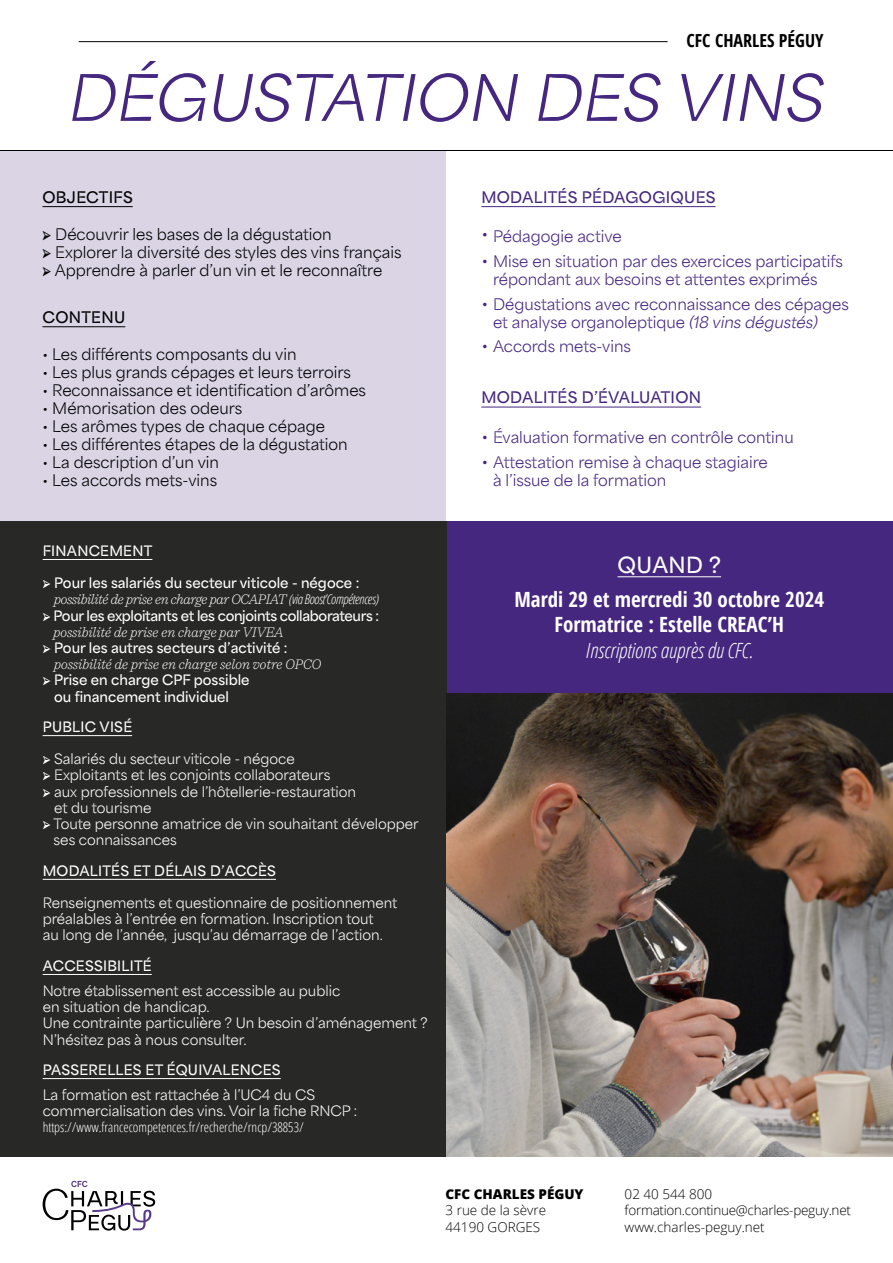
<style>
.page{position:relative;width:893px;height:1263px;background:#fff}
.page>*{position:absolute;margin:0;border:0;box-sizing:border-box;transform-origin:0 0}
.t1{font:italic 60px "Area Inktrap";color:#45277f}
.t2{font:700 21px/25.2px "Open Sans Condensed";color:#fff;text-align:center}
.t3{font:italic 300 21px "Open Sans Condensed";color:#fff}
.t4{font:700 21px "Area Inktrap";letter-spacing:.02em;color:#fff}
.t5{font:700 18px "Open Sans Condensed";color:#000}
.t6{font:15px/18px "Area Inktrap";color:#000}
.t7{font:15px/18px "Area Inktrap";color:#45277f}
.t8{font:700 15px "Area Inktrap";letter-spacing:.02em;color:#45277f}
.t9{font:700 15px "Area Inktrap";letter-spacing:.02em;color:#000}
.t10{font:13.5px/16.2px "Area Inktrap";color:#fff}
.t11{font:700 13.5px/16.2px "Area Inktrap";color:#fff}
.t12{font:700 13.5px "Area Inktrap";letter-spacing:.02em;color:#fff}
.t13{font:italic 300 13.5px "Cardone";color:#fff}
.t14{font:300 13.5px/16.2px "Open Sans";letter-spacing:-.02em;color:#000}
.t15{font:italic 300 13.5px "Cardone";letter-spacing:-.025em;color:#fff}
.t16{font:300 13.5px "Open Sans Condensed";color:#fff}
.t17{font:700 13.5px "Area Inktrap";letter-spacing:-.025em;color:#fff}
.t18{font:300 13.5px/16.2px "Open Sans";color:#000}
.t19{font:800 13.5px "Open Sans";color:#000}
.s1{font-size:18px}
.s2{font-style:italic}
.s3{font-weight:400}
.s4{font-family:"Open Sans Condensed"}
</style>
<div class="page">
<hr style="left:79px;top:41px;width:589px;height:1px;background:#000">
<hr style="left:0;top:150px;width:893px;height:1px;background:#000">
<div style="left:446px;top:521px;width:447px;height:176px;background:#45277f"></div>
<div style="left:0;top:151px;width:446px;height:419px;background:#dad4e5"></div>
<div style="left:0;top:521px;width:446px;height:636px;background:#282827"></div>
<img style="left:446px;top:694px;width:447px;height:463px">
<hr style="left:43px;top:206px;width:90px;height:1px;background:#000">
<hr style="left:43px;top:326px;width:82px;height:1px;background:#000">
<hr style="left:481px;top:206px;width:235px;height:1px;background:#45277f">
<hr style="left:481px;top:407px;width:220px;height:1px;background:#45277f">
<hr style="left:43px;top:735px;width:89px;height:1px;background:#fff">
<hr style="left:43px;top:879px;width:233px;height:1px;background:#fff">
<hr style="left:43px;top:559px;width:109px;height:1px;background:#fff">
<hr style="left:43px;top:974px;width:109px;height:1px;background:#fff">
<hr style="left:43px;top:1078px;width:238px;height:1px;background:#fff">
<hr style="left:617px;top:576px;width:104px;height:1px;background:#fff">
<svg style="left:43px;top:1181px;width:112px;height:49px"></svg>
<h3 class="t5" style="left:686px;top:28px;width:139px">CFC CHARLES PÉGUY</h3>
<h1 class="t1" style="left:69px;top:45px;width:757px">DÉGUSTATION DES VINS</h1>
<p class="t9" style="left:43px;top:184px;width:92px">OBJECTIFS</p>
<p class="t6" style="left:43px;top:223px;width:360px">⮚ Découvrir les bases de la dégustation<br>⮚ Explorer la diversité des styles des vins français ⮚ Apprendre à parler d’un vin et le reconnaître</p>
<p class="t9" style="left:43px;top:304px;width:84px">CONTENU</p>
<p class="t6" style="left:43px;top:343px;width:256px">• Les différents composants du vin</p>
<p class="t6" style="left:43px;top:361px;width:310px">• Les plus grands cépages et leurs terroirs</p>
<p class="t6" style="left:43px;top:379px;width:325px">• Reconnaissance et identification d’arômes</p>
<p class="t6" style="left:43px;top:397px;width:201px">• Mémorisation des odeurs</p>
<p class="t6" style="left:43px;top:415px;width:284px">• Les arômes types de chaque cépage</p>
<p class="t6" style="left:43px;top:433px;width:307px">• Les différentes étapes de la dégustation</p>
<p class="t6" style="left:43px;top:451px;width:178px">• La description d’un vin</p>
<p class="t6" style="left:43px;top:469px;width:176px">• Les accords mets-vins</p>
<p class="t8" style="left:481px;top:184px;width:236px">MODALITÉS PÉDAGOGIQUES</p>
<p class="t7" style="left:481px;top:226px;width:142px"><span class="s1">•</span> Pédagogie active</p>
<p class="t7" style="left:493px;top:250px;width:351px;text-indent:-12px"><span class="s1">•</span> Mise en situation par des exercices participatifs répondant aux besoins et attentes exprimés</p>
<p class="t7" style="left:493px;top:293px;width:357px;text-indent:-12px"><span class="s1">•</span> Dégustations avec reconnaissance des cépages et analyse organoleptique <span class="s2">(18 vins dégustés)</span></p>
<p class="t7" style="left:481px;top:336px;width:151px"><span class="s1">•</span> Accords mets-vins</p>
<p class="t8" style="left:481px;top:384px;width:221px">MODALITÉS D’ÉVALUATION</p>
<p class="t7" style="left:481px;top:426px;width:314px"><span class="s1">•</span> Évaluation formative en contrôle continu</p>
<p class="t7" style="left:493px;top:451px;width:276px;text-indent:-12px"><span class="s1">•</span> Attestation remise à chaque stagiaire à l’issue de la formation</p>
<p class="t12" style="left:43px;top:538px;width:111px">FINANCEMENT</p>
<p class="t11" style="left:43px;top:573px;width:318px"><span class="s3">⮚</span> Pour les salariés du secteur viticole - négoce :</p>
<p class="t15" style="left:54px;top:589px;width:326px">possibilité de prise en charge par OCAPIAT <span class="s4">(via Boost’Compétences)</span></p>
<p class="t17" style="left:43px;top:603px;width:338px"><span class="s3">⮚</span> Pour les exploitants et les conjoints collaborateurs :</p>
<p class="t13" style="left:53px;top:622px;width:232px">possibilité de prise en charge par VIVEA</p>
<p class="t11" style="left:43px;top:638px;width:246px"><span class="s3">⮚</span> Pour les autres secteurs d’activité :</p>
<p class="t13" style="left:54px;top:654px;width:269px">possibilité de prise en charge selon votre OPCO</p>
<p class="t11" style="left:54px;top:670px;width:197px;text-indent:-11px"><span class="s3">⮚</span> Prise en charge CPF possible ou financement individuel</p>
<p class="t12" style="left:43px;top:715px;width:91px">PUBLIC VISÉ</p>
<p class="t10" style="left:43px;top:749px;width:254px">⮚ Salariés du secteur viticole - négoce</p>
<p class="t10" style="left:43px;top:765px;width:289px">⮚ Exploitants et les conjoints collaborateurs</p>
<p class="t10" style="left:43px;top:782px;width:315px">⮚ aux professionnels de l’hôtellerie-restauration</p>
<p class="t10" style="left:54px;top:798px;width:99px">et du tourisme</p>
<p class="t10" style="left:43px;top:814px;width:378px">⮚ Toute personne amatrice de vin souhaitant développer</p>
<p class="t10" style="left:54px;top:830px;width:125px">ses connaissances</p>
<p class="t12" style="left:43px;top:858px;width:235px">MODALITÉS ET DÉLAIS D’ACCÈS</p>
<p class="t10" style="left:43px;top:893px;width:356px">Renseignements et questionnaire de positionnement préalables à l’entrée en formation. Inscription tout<br>au long de l’année, jusqu’au démarrage de l’action.</p>
<p class="t12" style="left:43px;top:953px;width:111px">ACCESSIBILITÉ</p>
<p class="t10" style="left:43px;top:981px;width:387px">Notre établissement est accessible au public<br>en situation de handicap.<br>Une contrainte particulière ? Un besoin d’aménagement ?<br>N’hésitez pas à nous consulter.</p>
<p class="t12" style="left:43px;top:1057px;width:240px">PASSERELLES ET ÉQUIVALENCES</p>
<p class="t10" style="left:43px;top:1085px;width:316px">La formation est rattachée à l’UC4 du CS commercialisation des vins. Voir la fiche RNCP :</p>
<p class="t16" style="left:43px;top:1118px;width:263px">https://www.francecompetences.fr/recherche/rncp/38853/</p>
<h2 class="t4" style="left:617px;top:546px;width:105px">QUAND ?</h2>
<h2 class="t2" style="left:514px;top:586px;width:311px">Mardi 29 et mercredi 30 octobre 2024<br>Formatrice : Estelle CREAC’H</h2>
<h2 class="t3" style="left:586px;top:636px;width:169px">Inscriptions auprès du CFC.</h2>
<p class="t19" style="left:446px;top:1184px;width:140px">CFC CHARLES PÉGUY</p>
<p class="t18" style="left:446px;top:1202px;width:102px">3 rue de la sèvre<br>44190 GORGES</p>
<p class="t14" style="left:625px;top:1186px;width:228px">02 40 544 800 formation.continue@charles-peguy.net www.charles-peguy.net</p>
</div>
